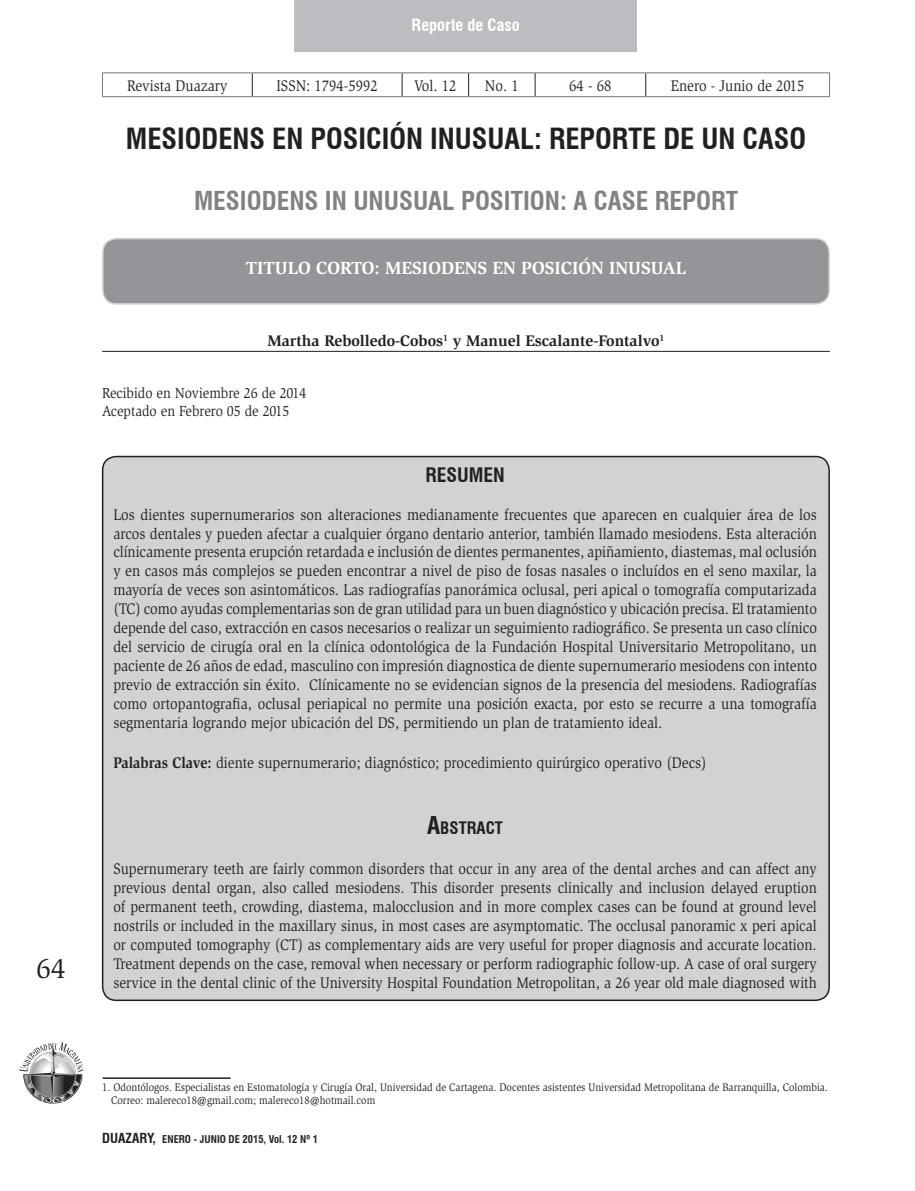
<style>
.page{position:relative;width:915px;height:1191px;background:#fff}
.page>*{position:absolute;margin:0;border:0;box-sizing:border-box;transform-origin:0 0}
.t1{font:700 condensed 28.5px "Swiss 721 BT";color:#231f20}
.t2{font:28.5px "Slimbach";color:#231f20}
.t3{font:700 condensed 25.5px "Swiss 721 BT";color:#808285}
.t4{font:700 condensed 19.5px "Swiss 721 BT";color:#231f20}
.t5{font:700 18px "Slimbach";color:#fff}
.t6{font:700 condensed 16.8px "Swiss 721 BT";color:#231f20}
.t7{font:700 condensed 16.5px "Swiss 721 BT";color:#fff}
.t8{font:15.75px/18.9px "Slimbach";color:#231f20;text-align:justify;scale:.9 1}
.t9{font:700 15.75px "Slimbach";color:#231f20}
.t10{font:15px/18px "Slimbach";color:#231f20;scale:.9 1}
.t11{font:condensed 13.5px "Swiss 721 BT";color:#231f20}
.t12{font:11.25px/13.5px "Slimbach";color:#231f20;scale:.9 1}
.t13{font:700 condensed 10.5px "Swiss 721 BT";color:#231f20}
.s1{font-weight:700}
.s2{font-size:24px}
.s3{font-size:13.5px}
.s4{font-style:inherit}
</style>
<div class="page">
<svg style="left:19px;top:1042px;width:64px;height:61px"></svg>
<div style="left:294px;top:0;width:342px;height:51px;background:#bcbdc0"></div>
<svg style="left:252px;top:73px;width:1px;height:23px"></svg>
<svg style="left:401px;top:73px;width:1px;height:23px"></svg>
<svg style="left:468px;top:73px;width:1px;height:23px"></svg>
<svg style="left:534px;top:73px;width:1px;height:23px"></svg>
<svg style="left:645px;top:73px;width:1px;height:23px"></svg>
<hr style="left:102px;top:72px;width:150px;height:1px;background:#76787b">
<svg style="left:102px;top:73px;width:1px;height:23px"></svg>
<hr style="left:252px;top:72px;width:150px;height:1px;background:#76787b">
<hr style="left:402px;top:72px;width:66px;height:1px;background:#76787b">
<hr style="left:468px;top:72px;width:67px;height:1px;background:#76787b">
<hr style="left:535px;top:72px;width:110px;height:1px;background:#76787b">
<hr style="left:645px;top:72px;width:184px;height:1px;background:#76787b">
<hr style="left:102px;top:96px;width:150px;height:1px;background:#76787b">
<hr style="left:252px;top:96px;width:150px;height:1px;background:#76787b">
<hr style="left:402px;top:96px;width:66px;height:1px;background:#76787b">
<hr style="left:468px;top:96px;width:67px;height:1px;background:#76787b">
<hr style="left:535px;top:96px;width:110px;height:1px;background:#76787b">
<hr style="left:645px;top:96px;width:184px;height:1px;background:#76787b">
<hr style="left:103px;top:1077px;width:127px;height:2px;background:#231f20">
<div style="left:103px;top:456px;width:725px;height:544px;background:#d1d2d4;border-radius:14px"></div>
<hr style="left:102px;top:351px;width:727px;height:1px;background:#231f20">
<div style="left:103px;top:239px;width:725px;height:65px;background:#939598;border-radius:14px"></div>
<div style="left:102px;top:238px;width:727px;height:67px;border:2px solid #d1d2d4;border-radius:14px"></div>
<h1 class="t2" style="left:36px;top:952px;width:31px">64</h1>
<p class="t7" style="left:411px;top:15px;width:110px">Reporte de Caso</p>
<p class="t8" style="left:127px;top:76px;width:113px">Revista Duazary</p>
<p class="t8" style="left:276px;top:76px;width:114px">ISSN: 1794-5992</p>
<p class="t8" style="left:414px;top:76px;width:49px">Vol. 12</p>
<p class="t8" style="left:484px;top:76px;width:39px">No. 1</p>
<p class="t8" style="left:569px;top:76px;width:48px">64 - 68</p>
<p class="t8" style="left:670px;top:76px;width:150px">Enero - Junio de 2015</p>
<p class="t11" style="left:308px;top:80px;width:316px">MESIODENS EN POSICIÓN INUSUAL: REPORTE DE UN CASO</p>
<h1 class="t1" style="left:126px;top:122px;width:681px">MESIODENS EN POSICIÓN INUSUAL: REPORTE DE UN CASO</h1>
<h2 class="t3" style="left:194px;top:186px;width:545px">MESIODENS IN UNUSUAL POSITION: A CASE REPORT</h2>
<p class="t5" style="left:246px;top:258px;width:441px">TITULO CORTO: MESIODENS EN POSICIÓN INUSUAL</p>
<p class="t9" style="left:267px;top:331px;width:398px">Martha Rebolledo-Cobos<sup>1</sup> y Manuel Escalante-Fontalvo<sup>1</sup></p>
<p class="t10" style="left:102px;top:384px;width:228px">Recibido en Noviembre 26 de 2014<br>Aceptado en Febrero 05 de 2015</p>
<p class="t4" style="left:425px;top:463px;width:81px">RESUMEN</p>
<p class="t8" style="left:113px;top:505px;width:783px">Los dientes supernumerarios son alteraciones medianamente frecuentes que aparecen en cualquier área de los arcos dentales y pueden afectar a cualquier órgano dentario anterior, también llamado mesiodens. Esta alteración clínicamente presenta erupción retardada e inclusión de dientes permanentes, apiñamiento, diastemas, mal oclusión y en casos más complejos se pueden encontrar a nivel de piso de fosas nasales o incluídos en el seno maxilar, la mayoría de veces son asintomáticos. Las radiografías panorámica oclusal, peri apical o tomografía computarizada (TC) como ayudas complementarias son de gran utilidad para un buen diagnóstico y ubicación precisa. El tratamiento depende del caso, extracción en casos necesarios o realizar un seguimiento radiográfico. Se presenta un caso clínico del servicio de cirugía oral en la clínica odontológica de la Fundación Hospital Universitario Metropolitano, un paciente de 26 años de edad, masculino con impresión diagnostica de diente supernumerario mesiodens con intento previo de extracción sin éxito. Clínicamente no se evidencian signos de la presencia del mesiodens. Radiografías como ortopantografia, oclusal periapical no permite una posición exacta, por esto se recurre a una tomografía segmentaria logrando mejor ubicación del DS, permitiendo un plan de tratamiento ideal.</p>
<p class="t8" style="left:113px;top:753px;width:660px"><span class="s1">Palabras Clave:</span> diente supernumerario; diagnóstico; procedimiento quirúrgico operativo (Decs)</p>
<p class="t6" style="left:427px;top:817px;width:77px"><span class="s2">A</span>BSTRACT</p>
<p class="t8" style="left:113px;top:859px;width:783px">Supernumerary teeth are fairly common disorders that occur in any area of the dental arches and can affect any previous dental organ, also called mesiodens. This disorder presents clinically and inclusion delayed eruption of permanent teeth, crowding, diastema, malocclusion and in more complex cases can be found at ground level nostrils or included in the maxillary sinus, in most cases are asymptomatic. The occlusal panoramic x peri apical or computed tomography (CT) as complementary aids are very useful for proper diagnosis and accurate location.<br>Treatment depends on the case, removal when necessary or perform radiographic follow-up. A case of oral surgery service in the dental clinic of the University Hospital Foundation Metropolitan, a 26 year old male diagnosed with</p>
<p class="t12" style="left:111px;top:1080px;width:797px;text-indent:-9px">1. Odontólogos. Especialistas en Estomatología y Cirugía Oral, Universidad de Cartagena. Docentes asistentes Universidad Metropolitana de Barranquilla, Colombia.<br>Correo: malereco18@gmail.com; malereco18@hotmail.com</p>
<p class="t13" style="left:102px;top:1133px;width:217px"><span class="s3">DUAZARY,</span> <span class="s4">ENERO - JUNIO</span> DE 2015, Vol. 12 Nº 1</p>
</div>
